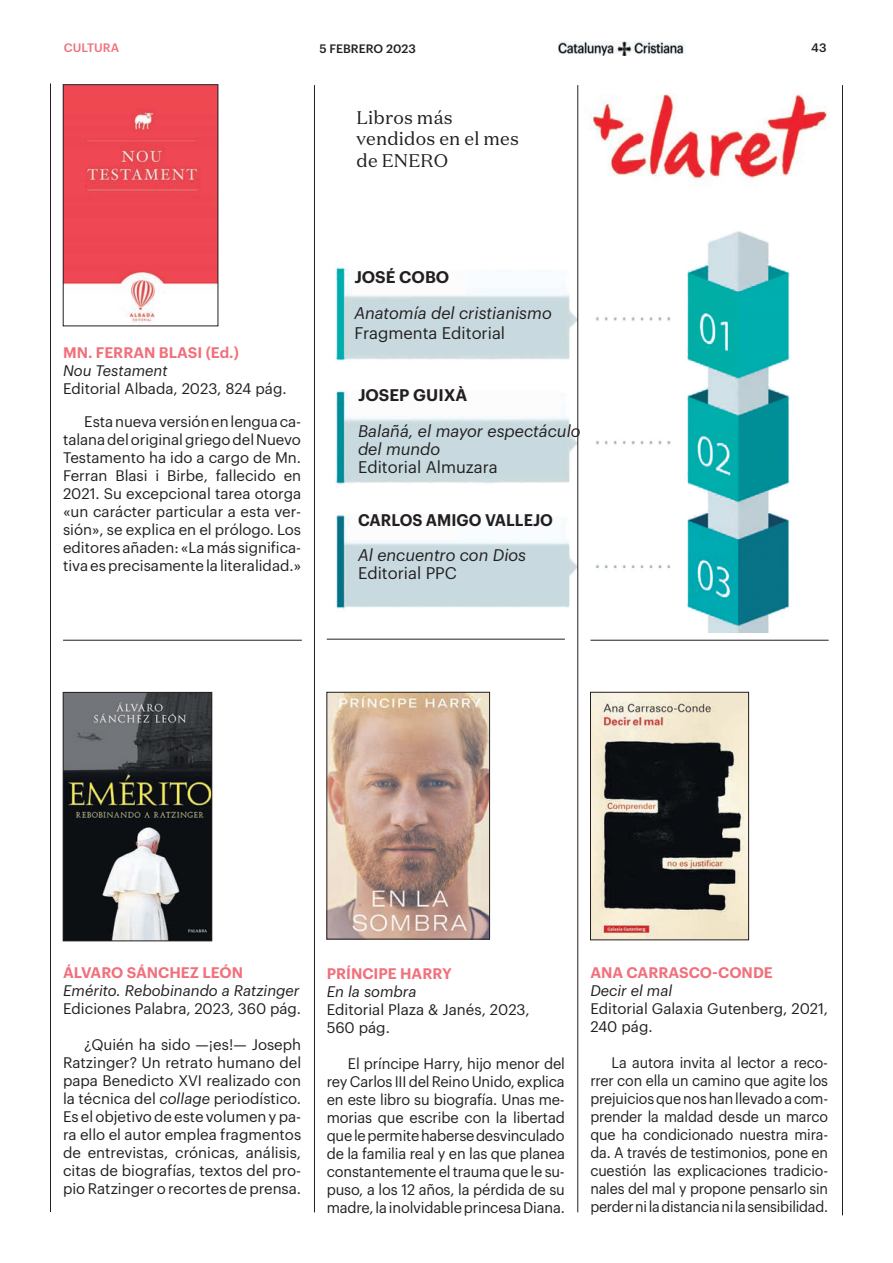
<style>
.page{position:relative;width:893px;height:1263px;background:#fff}
.page>*{position:absolute;margin:0;border:0;box-sizing:border-box;transform-origin:0 0}
.t1{font:18.3px/21.3px "Domaine Text";letter-spacing:.01em;color:#231f20}
.t2{font:italic 16.5px/18px "Graphik";color:#231f20}
.t3{font:16.5px "Graphik";color:#231f20}
.t4{font:600 16.5px "Graphik";color:#231f20}
.t5{font:600 16.5px "Graphik";color:#231f20;scale:.95 1}
.t6{font:15px/18px "Graphik";color:#231f20;text-align:justify}
.t7{font:15px/18px "Graphik";color:#231f20;text-align:justify;scale:.95 1}
.t8{font:600 15px "Graphik";color:#f1707b}
.t9{font:italic 15px "Graphik";color:#231f20}
.t10{font:500 12px "Graphik";color:#231f20}
.t11{font:500 12px "Graphik";letter-spacing:.005em;color:#f1707b}
.s1{font-style:italic}
</style>
<div class="page">
<img style="left:578px;top:85px;width:249px;height:105px">
<img style="left:335px;top:220px;width:455px;height:412px">
<img style="left:558px;top:42px;width:126px;height:13px">
<hr style="left:50px;top:83px;width:1px;height:1129px;background:#231f20">
<hr style="left:63px;top:640px;width:239px;height:1px;background:#231f20">
<hr style="left:327px;top:639px;width:238px;height:1px;background:#231f20">
<hr style="left:314px;top:85px;width:1px;height:1127px;background:#231f20">
<hr style="left:590px;top:640px;width:239px;height:1px;background:#231f20">
<img style="left:592px;top:694px;width:155px;height:244px">
<div style="left:590px;top:692px;width:159px;height:248px;border:1px solid #231f20"></div>
<img style="left:65px;top:694px;width:145px;height:245px">
<div style="left:63px;top:692px;width:149px;height:249px;border:1px solid #231f20"></div>
<img style="left:329px;top:694px;width:159px;height:243px">
<div style="left:327px;top:692px;width:163px;height:247px;border:1px solid #231f20"></div>
<hr style="left:577px;top:85px;width:1px;height:1127px;background:#231f20">
<hr style="left:842px;top:85px;width:1px;height:1130px;background:#231f20">
<img style="left:65px;top:87px;width:151px;height:236px">
<p class="t11" style="left:64px;top:39px;width:57px">CULTURA</p>
<p class="t10" style="left:811px;top:39px;width:17px">43</p>
<p class="t10" style="left:319px;top:40px;width:98px">5 FEBRERO 2023</p>
<p class="t1" style="left:357px;top:107px;width:164px">Libros más vendidos en el mes de ENERO</p>
<p class="t8" style="left:63px;top:341px;width:177px">MN. FERRAN BLASI (Ed.)</p>
<p class="t9" style="left:63px;top:359px;width:106px">Nou Testament</p>
<p class="t6" style="left:63px;top:378px;width:225px">Editorial Albada, 2023, 824 pág.</p>
<p class="t6" style="left:63px;top:411px;width:240px;text-indent:21px">Esta nueva versión en lengua ca&shy;talana del original griego del Nuevo Testamento ha ido a cargo de Mn.<br>Ferran Blasi i Birbe, fallecido en 2021. Su excepcional tarea otorga «un carácter particular a esta ver&shy;sión», se explica en el prólogo. Los editores añaden: «La más significa&shy;tiva es precisamente la literalidad.»</p>
<p class="t4" style="left:354px;top:265px;width:97px">JOSÉ COBO</p>
<p class="t2" style="left:354px;top:303px;width:199px">Anatomía del cristianismo</p>
<p class="t3" style="left:354px;top:321px;width:152px">Fragmenta Editorial</p>
<p class="t4" style="left:358px;top:382px;width:111px">JOSEP GUIXÀ</p>
<p class="t2" style="left:358px;top:421px;width:224px">Balañá, el mayor espectáculo del mundo</p>
<p class="t3" style="left:358px;top:455px;width:141px">Editorial Almuzara</p>
<p class="t5" style="left:358px;top:507px;width:207px">CARLOS AMIGO VALLEJO</p>
<p class="t2" style="left:358px;top:544px;width:170px">Al encuentro con Dios</p>
<p class="t3" style="left:358px;top:560px;width:100px">Editorial PPC</p>
<p class="t8" style="left:63px;top:961px;width:182px">ÁLVARO SÁNCHEZ LEÓN</p>
<p class="t9" style="left:63px;top:979px;width:238px">Emérito. Rebobinando a Ratzinger</p>
<p class="t6" style="left:63px;top:998px;width:240px">Ediciones Palabra, 2023, 360 pág.</p>
<p class="t6" style="left:63px;top:1034px;width:240px;text-indent:21px">¿Quién ha sido —¡es!— Joseph Ratzinger? Un retrato humano del papa Benedicto XVI realizado con la técnica del <span class="s1">collage</span> periodístico.<br>Es el objetivo de este volumen y pa&shy;ra ello el autor emplea fragmentos de entrevistas, crónicas, análisis, citas de biografías, textos del pro&shy;pio Ratzinger o recortes de prensa.</p>
<p class="t8" style="left:327px;top:962px;width:127px">PRÍNCIPE HARRY</p>
<p class="t9" style="left:327px;top:980px;width:91px">En la sombra</p>
<p class="t6" style="left:327px;top:999px;width:204px">Editorial Plaza &amp; Janés, 2023,<br>560 pág.</p>
<p class="t6" style="left:327px;top:1053px;width:240px;text-indent:21px">El príncipe Harry, hijo menor del rey Carlos III del Reino Unido, explica en este libro su biografía. Unas me&shy;morias que escribe con la libertad que le permite haberse desvinculado de la familia real y en las que planea constantemente el trauma que le su&shy;puso, a los 12 años, la pérdida de su madre, la inolvidable princesa Diana.</p>
<p class="t8" style="left:590px;top:961px;width:184px">ANA CARRASCO-CONDE</p>
<p class="t9" style="left:590px;top:979px;width:83px">Decir el mal</p>
<p class="t6" style="left:590px;top:998px;width:239px">Editorial Galaxia Gutenberg, 2021,<br>240 pág.</p>
<p class="t7" style="left:590px;top:1052px;width:252px;text-indent:21px">La autora invita al lector a reco&shy;rrer con ella un camino que agite los prejuicios que nos han llevado a com&shy;prender la maldad desde un marco que ha condicionado nuestra mira&shy;da. A través de testimonios, pone en cuestión las explicaciones tradicio&shy;nales del mal y propone pensarlo sin perder ni la distancia ni la sensibilidad.</p>
</div>
